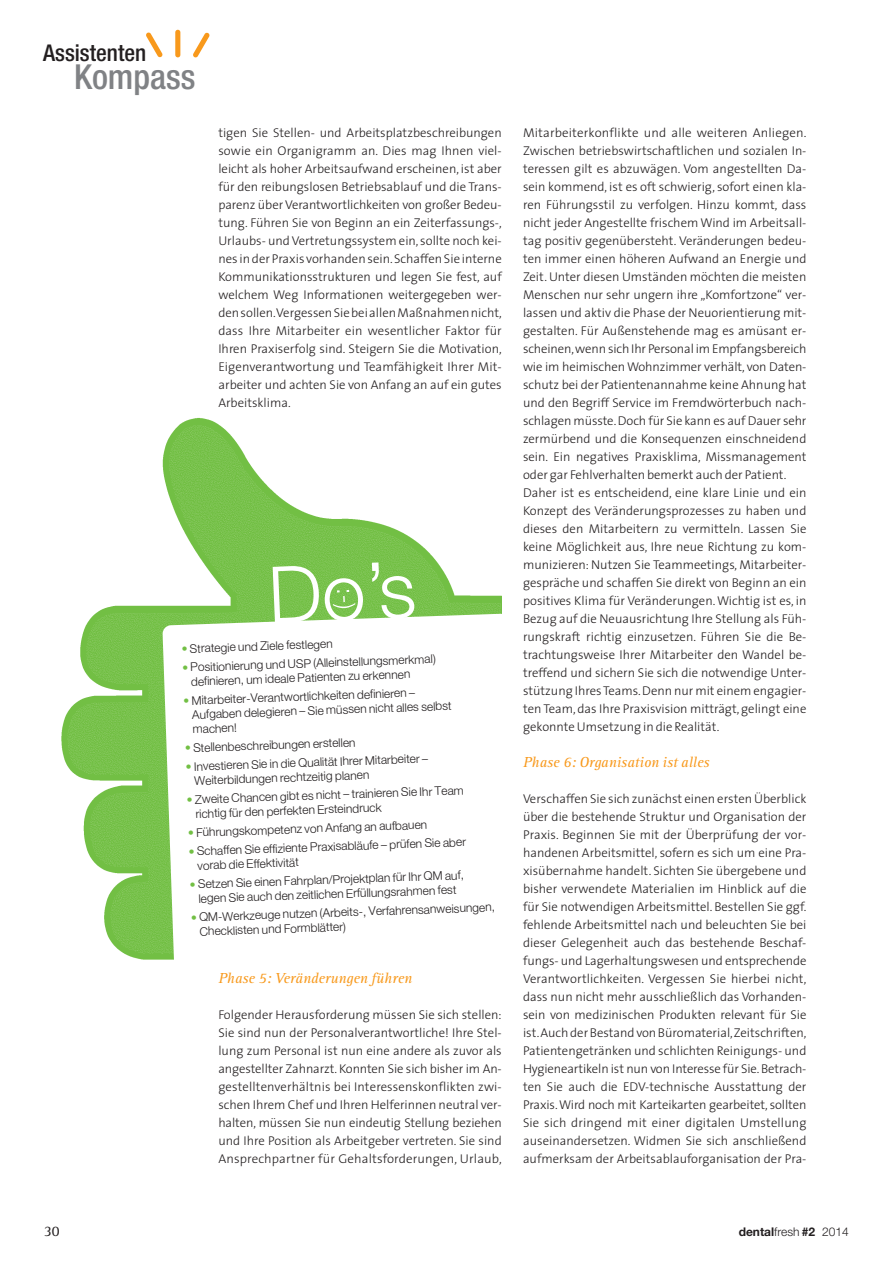
<style>
.page{position:relative;width:893px;height:1263px;background:#fff}
.page>*{position:absolute;margin:0;border:0;box-sizing:border-box;transform-origin:0 0}
.t1{font:500 condensed 34.5px "Helvetica Neue";color:#808285}
.t2{font:500 condensed 23.1px "Helvetica Neue";color:#231f20}
.t3{font:italic 15px "Rotis Serif";color:#f8991c}
.t4{font:15px "Rotis Serif";color:#231f20}
.t5{font:300 12.75px/18px "The Sans";color:#231f20;text-align:justify}
.t6{font:300 12px/14.4px "Helvetica Neue";color:#231f20}
.s1{color:#72bf44}
.s2{font-weight:700}
</style>
<div class="page">
<svg style="left:146px;top:32px;width:17px;height:26px"></svg>
<div style="left:175px;top:30px;width:5px;height:27px;background:#f8991c;border-radius:3px"></div>
<svg style="left:193px;top:32px;width:17px;height:26px"></svg>
<img style="left:61px;top:417px;width:441px;height:543px">
<svg style="left:273px;top:562px;width:142px;height:52px"></svg>
<svg style="left:162px;top:614px;width:340px;height:346px"></svg>
<h2 class="t2" style="left:43px;top:45px;width:105px">Assistenten</h2>
<h1 class="t1" style="left:74px;top:65px;width:123px">Kompass</h1>
<p class="t5" style="left:218px;top:125px;width:285px">tigen Sie Stellen- und Ar beitsplatzbeschreibungen so wie ein Organigramm an. Dies mag Ihnen viel&shy;leicht als hoher Ar beits auf wand erscheinen, ist aber für den reibungslosen Be triebsablauf und die Trans - parenz über Verantwort lichkeiten von großer Bedeu - tung. Führen Sie von Be ginn an ein Zeit erfas sungs-, Urlaubs- und Vertre tungs system ein, sollte noch kei&shy;nes in der Praxis vor handen sein. Schaffen Sie inter ne Kommuni ka tions strukturen und legen Sie fest, auf welchem Weg In for mationen weitergegeben wer&shy;den sollen. Verges sen Sie bei allen Maßnahmen nicht, dass Ihre Mitarbeiter ein wesentlicher Faktor für Ihren Praxiserfolg sind. Steigern Sie die Motivation, Eigenverantwortung und Teamfähigkeit Ihrer Mit - ar beiter und achten Sie von Anfang an auf ein gutes Arbeitsklima.</p>
<p class="t6" style="left:181px;top:643px;width:153px;rotate:-2deg"><span class="s1">•</span> Strategie und Ziele festlegen</p>
<p class="t6" style="left:190px;top:661px;width:247px;text-indent:-8px;rotate:-2deg"><span class="s1">•</span> Positionierung und USP (Alleinstellungsmerkmal) definieren, um ideale Patienten zu erkennen</p>
<p class="t6" style="left:191px;top:694px;width:261px;text-indent:-8px;rotate:-2deg"><span class="s1">•</span> Mitarbeiter-Verantwortlichkeiten definieren –<br>Aufgaben delegieren – Sie müssen nicht alles selbst machen!</p>
<p class="t6" style="left:185px;top:742px;width:172px;rotate:-2deg"><span class="s1">•</span> Stellenbeschreibungen erstellen</p>
<p class="t6" style="left:194px;top:760px;width:236px;text-indent:-8px;rotate:-2deg"><span class="s1">•</span> Investieren Sie in die Qualität Ihrer Mitarbeiter –<br>Weiterbildungen rechtzeitig planen</p>
<p class="t6" style="left:195px;top:793px;width:270px;text-indent:-8px;rotate:-2deg"><span class="s1">•</span> Zweite Chancen gibt es nicht – trainieren Sie Ihr Team richtig für den perfekten Ersteindruck</p>
<p class="t6" style="left:188px;top:827px;width:241px;rotate:-2deg"><span class="s1">•</span> Führungskompetenz von Anfang an aufbauen</p>
<p class="t6" style="left:197px;top:845px;width:271px;text-indent:-8px;rotate:-2deg"><span class="s1">•</span> Schaffen Sie effiziente Praxisabläufe – prüfen Sie aber vorab die Effektivität</p>
<p class="t6" style="left:190px;top:878px;width:276px;text-align:center;rotate:-2deg"><span class="s1">•</span> Setzen Sie einen Fahrplan/Projektplan für Ihr QM auf, legen Sie auch den zeitlichen Erfüllungsrahmen fest</p>
<p class="t6" style="left:199px;top:911px;width:298px;text-indent:-8px;rotate:-2deg"><span class="s1">•</span> QM-Werkzeuge nutzen (Arbeits-, Verfahrensanweisungen,<br>Checklisten und Formblätter)</p>
<p class="t3" style="left:218px;top:972px;width:195px">Phase 5: Veränderungen führen</p>
<p class="t5" style="left:218px;top:1007px;width:285px">Folgender Herausforderung müssen Sie sich stellen:<br>Sie sind nun der Personalverantwortliche! Ihre Stel - lung zum Personal ist nun eine andere als zuvor als angestellter Zahnarzt. Konnten Sie sich bisher im An - gestelltenverhältnis bei Interessenskonflikten zwi&shy;schen Ihrem Chef und Ihren Helferinnen neutral ver&shy;halten, müssen Sie nun eindeutig Stellung beziehen und Ihre Position als Arbeitgeber vertreten. Sie sind Ansprechpartner für Gehaltsforderungen, Urlaub,</p>
<p class="t5" style="left:523px;top:125px;width:285px;text-align:left">Mitarbeiterkonflikte und alle weiteren Anliegen.<br>Zwischen betriebswirtschaftlichen und sozialen In - te ressen gilt es abzuwägen. Vom angestellten Da - sein kommend, ist es oft schwierig, sofort einen kla&shy;ren Führungsstil zu verfolgen. Hinzu kommt, dass nicht jeder Angestellte frischem Wind im Arbeitsall - tag positiv gegenübersteht. Veränderungen bedeu&shy;ten immer einen höheren Aufwand an Energie und Zeit. Unter diesen Umständen möchten die meisten Menschen nur sehr ungern ihre „Komfortzone“ ver&shy;lassen und aktiv die Phase der Neuorientierung mit&shy;gestalten. Für Außenstehende mag es amüsant er&shy;scheinen, wenn sich Ihr Personal im Empfangs be reich wie im heimischen Wohnzimmer verhält, von Daten - schutz bei der Patientenannahme keine Ahnung hat und den Begriff Service im Fremdwörterbuch nach&shy;schlagen müsste. Doch für Sie kann es auf Dauer sehr zermürbend und die Konsequenzen einschneidend sein. Ein negatives Praxisklima, Missmanagement oder gar Fehlverhalten bemerkt auch der Patient.<br>Daher ist es entscheidend, eine klare Linie und ein Kon zept des Veränderungsprozesses zu haben und dieses den Mitarbeitern zu vermitteln. Lassen Sie keine Möglichkeit aus, Ihre neue Richtung zu kom&shy;munizieren: Nutzen Sie Teammeetings, Mitarbeiter - gespräche und schaffen Sie direkt von Beginn an ein positives Klima für Veränderungen. Wichtig ist es, in Bezug auf die Neuausrichtung Ihre Stellung als Füh - rungskraft richtig einzusetzen. Führen Sie die Be - trachtungsweise Ihrer Mitarbeiter den Wandel be&shy;treffend und sichern Sie sich die notwendige Unter - stützung Ihres Teams. Denn nur mit einem engagier&shy;ten Team, das Ihre Praxisvision mitträgt, gelingt eine gekonnte Umsetzung in die Realität.</p>
<p class="t3" style="left:523px;top:756px;width:188px">Phase 6: Organisation ist alles</p>
<p class="t5" style="left:523px;top:791px;width:285px">Verschaffen Sie sich zunächst einen ersten Überblick über die bestehende Struktur und Organisation der Praxis. Beginnen Sie mit der Überprüfung der vor&shy;handenen Arbeitsmittel, sofern es sich um eine Pra - xisübernahme handelt. Sichten Sie übergebene und bisher verwendete Materialien im Hinblick auf die für Sie notwendigen Arbeitsmittel. Bestellen Sie ggf. fehlende Arbeitsmittel nach und beleuchten Sie bei dieser Gelegenheit auch das bestehende Beschaf - fungs- und Lagerhaltungswesen und entsprechende Verantwortlichkeiten. Vergessen Sie hierbei nicht, dass nun nicht mehr ausschließlich das Vorhan den - sein von medizinischen Produkten relevant für Sie ist. Auch der Bestand von Büromaterial, Zeitschriften, Patientengetränken und schlichten Reinigungs- und Hygieneartikeln ist nun von Interesse für Sie. Be trach - ten Sie auch die EDV-technische Ausstattung der Praxis. Wird noch mit Karteikarten gearbeitet, sollten Sie sich dringend mit einer digitalen Umstellung auseinandersetzen. Widmen Sie sich anschließend aufmerksam der Arbeitsablauforganisation der Pra -</p>
<p class="t4" style="left:44px;top:1226px;width:17px">30</p>
<p class="t6" style="left:739px;top:1225px;width:112px"><span class="s2">dental</span>fresh <span class="s2">#2</span> 2014</p>
</div>
